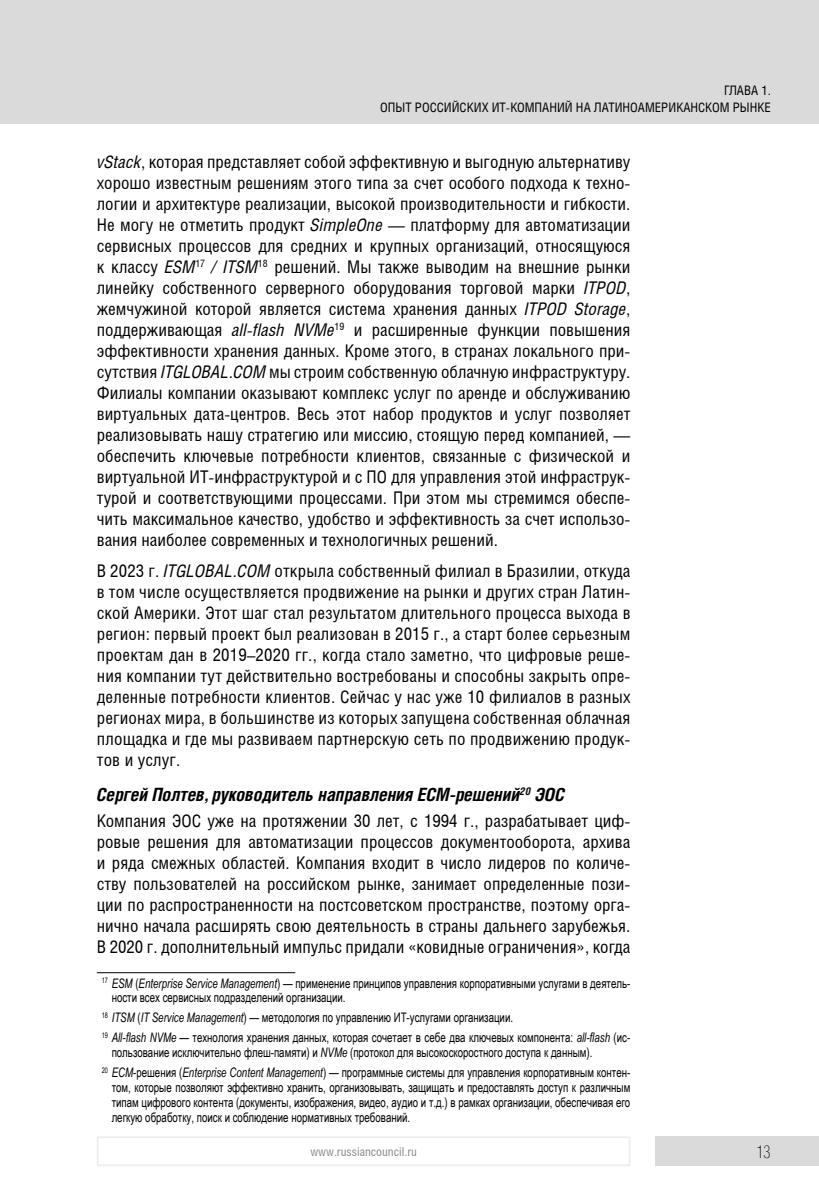
<style>
.page{position:relative;width:819px;height:1191px;background:#fff}
.page>*{position:absolute;margin:0;border:0;box-sizing:border-box;transform-origin:0 0}
.Подзаголовок-3{font:italic 700 18.38px "Helios Cond";color:#000}
.Основной_текст{font:17.5px/21px "Helios Cond";color:#000;text-align:justify}
.t1{font:17.5px "Helios Cond Thin C";color:#000}
.Сноска_с_чертой{font:13.12px/14.9px "Arial Narrow";color:#000;scale:.9 1}
.Kolontitul_X_X{font:13.12px/17.5px "Helios Cond";color:#000;text-align:right}
.t2{font:12.25px "Helios Cond";color:#878787}
.s1{font-style:italic}
</style>
<div class="page">
<div style="left:0;top:0;width:819px;height:124px;background:#dadada"></div>
<div style="left:655px;top:1136px;width:164px;height:30px;background:#dadada"></div>
<div style="left:97px;top:1136px;width:533px;height:30px;border:2px solid #ededed"></div>
<hr style="left:97px;top:972px;width:198px;height:1px;background:#000">
<p class="Kolontitul_X_X" style="left:380px;top:81px;width:392px">ГЛАВА 1.<br>ОПЫТ РОССИЙСКИХ ИТ-КОМПАНИЙ НА ЛАТИНОАМЕРИКАНСКОМ РЫНКЕ</p>
<p class="Основной_текст" style="left:97px;top:151px;width:535px"><span class="s1">vStack</span>, которая представляет собой эффективную и выгодную альтернативу хорошо известным решениям этого типа за счет особого подхода к техно&shy;логии и архитектуре реализации, высокой производительности и гибкости.<br>Не могу не отметить продукт <span class="s1">SimpleOne</span> — платформу для автоматизации сервисных процессов для средних и крупных организаций, относящуюся к классу <span class="s1">ESM</span><sup>17</sup> <span class="s1">/ ITSM</span><sup>18</sup> решений. Мы также выводим на внешние рынки линейку собственного серверного оборудования торговой марки <span class="s1">ITPOD</span>, жемчужиной которой является система хранения данных <span class="s1">ITPOD Storage</span>, поддерживающая <span class="s1">all-flash NVMe</span><sup>19</sup> и расширенные функции повышения эффективности хранения данных. Кроме этого, в странах локального при&shy;сутствия <span class="s1">ITGLOBAL.COM</span> мы строим собственную облачную инфраструктуру.<br>Филиалы компании оказывают комплекс услуг по аренде и обслуживанию виртуальных дата-центров. Весь этот набор продуктов и услуг позволяет реализовывать нашу стратегию или миссию, стоящую перед компанией, — обеспечить ключевые потребности клиентов, связанные с физической и виртуальной ИТ-инфраструктурой и с ПО для управления этой инфраструк&shy;турой и соответствующими процессами. При этом мы стремимся обеспе&shy;чить максимальное качество, удобство и эффективность за счет использо&shy;вания наиболее современных и технологичных решений.</p>
<p class="Основной_текст" style="left:97px;top:560px;width:535px">В 2023 г. <span class="s1">ITGLOBAL.COM</span> открыла собственный филиал в Бразилии, откуда в том числе осуществляется продвижение на рынки и других стран Латин&shy;ской Америки. Этот шаг стал результатом длительного процесса выхода в регион: первый проект был реализован в 2015 г., а старт более серьезным проектам дан в 2019–2020 гг., когда стало заметно, что цифровые реше&shy;ния компании тут действительно востребованы и способны закрыть опре&shy;деленные потребности клиентов. Сейчас у нас уже 10 филиалов в разных регионах мира, в большинстве из которых запущена собственная облачная площадка и где мы развиваем партнерскую сеть по продвижению продук&shy;тов и услуг.</p>
<p class="Подзаголовок-3" style="left:97px;top:783px;width:469px">Сергей Полтев, руководитель направления ECM-решений<sup>20</sup> ЭОС</p>
<p class="Основной_текст" style="left:97px;top:809px;width:535px">Компания ЭОС уже на протяжении 30 лет, с 1994 г., разрабатывает циф&shy;ровые решения для автоматизации процессов документооборота, архива и ряда смежных областей. Компания входит в число лидеров по количе&shy;ству пользователей на российском рынке, занимает определенные пози&shy;ции по распространенности на постсоветском пространстве, поэтому орга&shy;нично начала расширять свою деятельность в страны дальнего зарубежья.<br>В 2020 г. дополнительный импульс придали «ковидные ограничения», когда</p>
<p class="Сноска_с_чертой" style="left:112px;top:975px;width:577px;text-indent:-10px"><sup>17</sup> <span class="s1">ESM</span> (<span class="s1">Enterprise Service Management</span>) — применение принципов управления корпоративными услугами в деятель&shy;ности всех сервисных подразделений организации.</p>
<p class="Сноска_с_чертой" style="left:102px;top:1009px;width:458px"><sup>18</sup> <span class="s1">ITSM</span> (<span class="s1">IT Service Management</span>) — методология по управлению ИТ-услугами организации.</p>
<p class="Сноска_с_чертой" style="left:112px;top:1029px;width:577px;text-indent:-10px"><sup>19</sup> <span class="s1">All-flash NVMe</span> — технология хранения данных, которая сочетает в себе два ключевых компонента: <span class="s1">all-flash</span> (ис&shy;пользование исключительно флеш-памяти) и <span class="s1">NVMe</span> (протокол для высокоскоростного доступа к данным).</p>
<p class="Сноска_с_чертой" style="left:112px;top:1064px;width:577px;text-align:justify;text-indent:-10px"><sup>20</sup> <span class="s1">ECM</span>-решения (<span class="s1">Enterprise Content Management</span>) — программные системы для управления корпоративным контен&shy;том, которые позволяют эффективно хранить, организовывать, защищать и предоставлять доступ к различным типам цифрового контента (документы, изображения, видео, аудио и т.д.) в рамках организации, обеспечивая его легкую обработку, поиск и соблюдение нормативных требований.</p>
<p class="t2" style="left:310px;top:1144px;width:108px">www.russiancouncil.ru</p>
<p class="t1" style="left:756px;top:1142px;width:16px">13</p>
</div>
